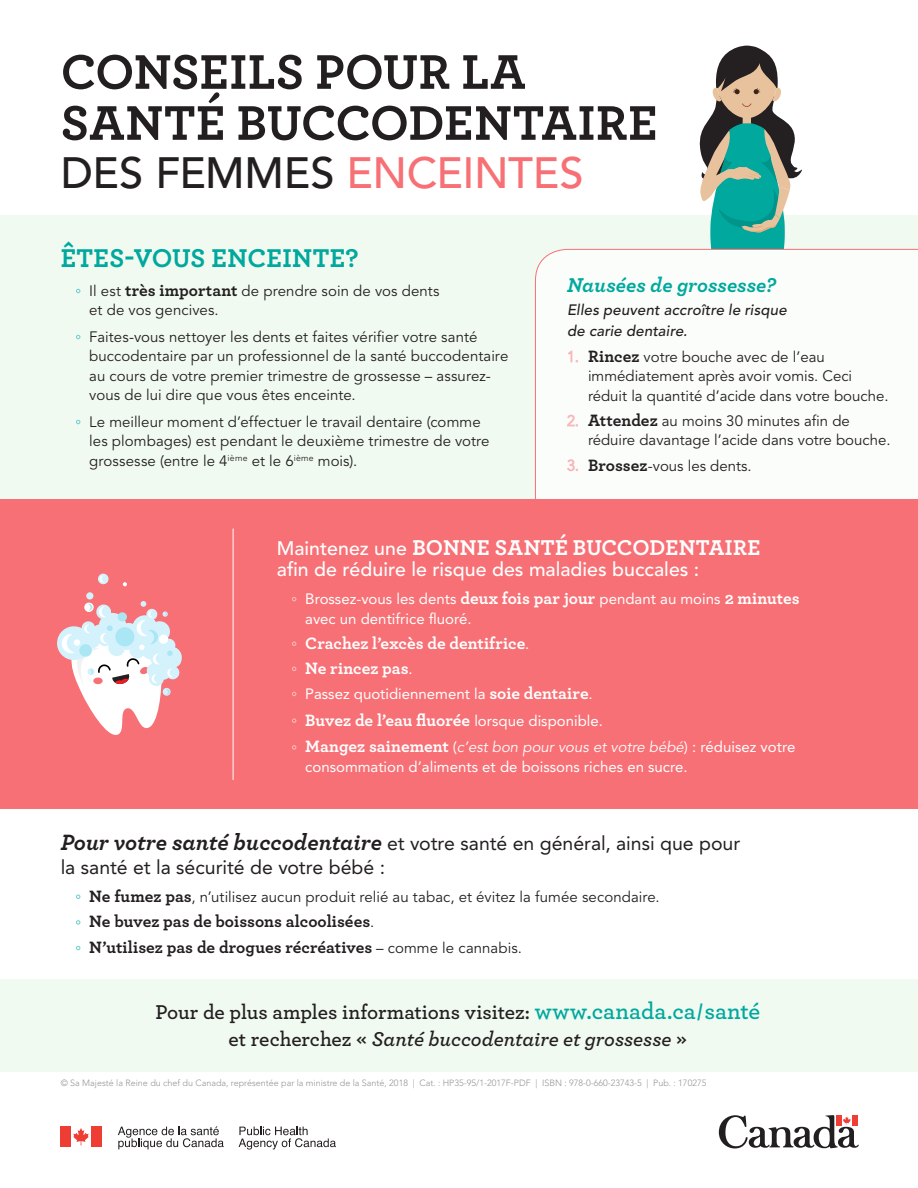
<style>
.page{position:relative;width:918px;height:1188px;background:#fff}
.page>*{position:absolute;margin:0;border:0;box-sizing:border-box;transform-origin:0 0}
.t1{font:700 51px/51px "Archer";color:#231f20}
.t2{font:500 43.5px "Avenir LT Std";letter-spacing:-.01em;color:#231f20}
.t3{font:700 27px "Archer";letter-spacing:.01em;color:#00a89e}
.t4{font:700 22.5px "Archer";letter-spacing:.01em;color:#fff}
.Body{font:600 21px/27px "Archer";letter-spacing:-.01em;color:#231f20;text-align:center}
.t5{font:italic 700 21px "Archer";color:#00a89e}
.Body-2{font:19.5px/24px "Avenir LT Std";color:#231f20}
.t6{font:500 19.5px "Avenir LT Std";letter-spacing:.005em;color:#fff}
.t7{font:700 17.25px "Archer";color:#231f20}
.t8{font:700 17.25px "Archer";color:#fff}
.t9{font:15px/19.5px "Avenir LT Std";letter-spacing:.005em;color:#231f20}
.t10{font:15px/19.5px "Avenir LT Std";color:#fff}
.Body_02{font:italic 500 15px/20.2px "Avenir LT Std";letter-spacing:.015em;color:#231f20}
.t11{font:300 9px "Avenir LT Std";color:#939598}
.s1{color:#f77075}
.s2{font-family:"Archer";font-weight:700;font-size:17.25px}
.s3{font-family:"Avenir LT Std";font-weight:500;font-size:19.5px}
.s4{font-family:"Avenir LT Std";font-weight:400;font-size:15px}
.s5{font-style:italic}
.s6{font-family:"Archer";font-weight:700;font-style:italic;font-size:23.25px}
.s7{font-size:24px;color:#00a89e}
.s8{font-family:"Arial Narrow";font-weight:700;font-size:22.5px;color:#00a89e}
</style>
<div class="page">
<div style="left:0;top:215px;width:918px;height:316px;background:#f1faf1"></div>
<div style="left:0;top:980px;width:918px;height:92px;background:#f1faf1"></div>
<svg style="left:719px;top:1115px;width:140px;height:33px"></svg>
<svg style="left:76px;top:289px;width:4px;height:4px"></svg>
<svg style="left:76px;top:335px;width:4px;height:4px"></svg>
<svg style="left:76px;top:420px;width:4px;height:4px"></svg>
<svg style="left:76px;top:895px;width:4px;height:4px"></svg>
<svg style="left:76px;top:920px;width:4px;height:5px"></svg>
<svg style="left:76px;top:946px;width:4px;height:4px"></svg>
<svg style="left:698px;top:46px;width:104px;height:203px"></svg>
<div style="left:535px;top:249px;width:383px;height:251px;background:#fafdfa"></div>
<div style="left:0;top:500px;width:918px;height:309px;background:#f77075"></div>
<hr style="left:233px;top:529px;width:1px;height:251px;background:#fff">
<svg style="left:292px;top:597px;width:4px;height:4px"></svg>
<svg style="left:292px;top:641px;width:4px;height:5px"></svg>
<svg style="left:292px;top:667px;width:4px;height:4px"></svg>
<svg style="left:292px;top:692px;width:4px;height:4px"></svg>
<svg style="left:292px;top:718px;width:4px;height:5px"></svg>
<svg style="left:292px;top:745px;width:4px;height:5px"></svg>
<svg style="left:567px;top:350px;width:11px;height:13px"></svg>
<svg style="left:566px;top:414px;width:12px;height:13px"></svg>
<svg style="left:566px;top:459px;width:12px;height:13px"></svg>
<div style="left:86px;top:592px;width:8px;height:8px;background:#d4f2fc;border-radius:50%"></div>
<svg style="left:98px;top:573px;width:11px;height:12px"></svg>
<svg style="left:100px;top:575px;width:5px;height:8px"></svg>
<svg style="left:123px;top:582px;width:4px;height:4px"></svg>
<svg style="left:57px;top:601px;width:125px;height:134px"></svg>
<div style="left:74px;top:639px;width:6px;height:7px;background:#fff;border-radius:50%"></div>
<div style="left:61px;top:1126px;width:10px;height:21px;background:#ee3e34"></div>
<svg style="left:73px;top:1128px;width:16px;height:17px"></svg>
<div style="left:91px;top:1126px;width:10px;height:21px;background:#ee3e34"></div>
<svg style="left:239px;top:1127px;width:97px;height:23px"></svg>
<svg style="left:118px;top:1126px;width:106px;height:23px"></svg>
<p class="t1" style="left:61px;top:43px;width:598px">CONSEILS POUR LA<br>SANTÉ BUCCODENTAIRE</p>
<p class="t2" style="left:61px;top:148px;width:524px">DES FEMMES <span class="s1">ENCEINTES</span></p>
<h2 class="t3" style="left:61px;top:236px;width:300px">ÊTES-VOUS ENCEINTE?</h2>
<p class="t9" style="left:89px;top:281px;width:352px">Il est <span class="s2">très important</span> de prendre soin de vos dents et de vos gencives.</p>
<p class="t9" style="left:89px;top:327px;width:421px">Faites-vous nettoyer les dents et faites vérifier votre santé buccodentaire par un professionnel de la santé buccodentaire au cours de votre premier trimestre de grossesse – assurez&shy;vous de lui dire que vous êtes enceinte.</p>
<p class="t9" style="left:89px;top:412px;width:402px">Le meilleur moment d’effectuer le travail dentaire (comme les plombages) est pendant le deuxième trimestre de votre grossesse (entre le 4<sup>ième</sup> et le 6<sup>ième</sup> mois).</p>
<h4 class="t5" style="left:567px;top:269px;width:210px">Nausées de grossesse?</h4>
<p class="Body_02" style="left:567px;top:300px;width:221px">Elles peuvent accroître le risque de carie dentaire.</p>
<p class="t9" style="left:588px;top:347px;width:302px"><span class="s2">Rincez</span> votre bouche avec de l’eau immédiatement après avoir vomis. Ceci réduit la quantité d’acide dans votre bouche.</p>
<p class="t9" style="left:588px;top:411px;width:304px"><span class="s2">Attendez</span> au moins 30 minutes afin de réduire davantage l’acide dans votre bouche.</p>
<p class="t9" style="left:588px;top:456px;width:165px"><span class="s2">Brossez</span>-vous les dents.</p>
<h5 class="t4" style="left:277px;top:529px;width:485px"><span class="s3">Maintenez une</span> BONNE SANTÉ BUCCODENTAIRE</h5>
<h5 class="t6" style="left:277px;top:558px;width:424px">afin de réduire le risque des maladies buccales :</h5>
<p class="t10" style="left:305px;top:589px;width:496px">Brossez-vous les dents <span class="s2">deux fois par jour</span> pendant au moins <span class="s2">2 minutes </span>avec un dentifrice fluoré.</p>
<p class="t8" style="left:305px;top:629px;width:226px">Crachez l’excès de dentifrice<span class="s4">.</span></p>
<p class="t8" style="left:305px;top:654px;width:109px">Ne rincez pas<span class="s4">.</span></p>
<p class="t10" style="left:305px;top:684px;width:289px">Passez quotidiennement la <span class="s2">soie dentaire</span>.</p>
<p class="t8" style="left:305px;top:706px;width:299px">Buvez de l’eau fluorée <span class="s4">lorsque disponible.</span></p>
<p class="t10" style="left:305px;top:738px;width:492px"><span class="s2">Mangez sainement</span> (<span class="s5">c’est bon pour vous et votre bébé</span>) : réduisez votre consommation d’aliments et de boissons riches en sucre.</p>
<p class="Body-2" style="left:61px;top:832px;width:681px"><span class="s6">Pour votre santé buccodentaire</span> et votre santé en général, ainsi que pour la santé et la sécurité de votre bébé :</p>
<p class="t9" style="left:89px;top:887px;width:572px"><span class="s2">Ne fumez pas</span>, n’utilisez aucun produit relié au tabac, et évitez la fumée secondaire.</p>
<p class="t7" style="left:89px;top:908px;width:286px">Ne buvez pas de boissons alcoolisées<span class="s4">.</span></p>
<p class="t7" style="left:89px;top:934px;width:434px">N’utilisez pas de drogues récréatives <span class="s4">– comme le cannabis.</span></p>
<p class="Body" style="left:155px;top:997px;width:607px">Pour de plus amples informations visitez: <span class="s7">www.canada.ca</span> <span class="s8">/</span><span class="s7">santé </span>et recherchez « <span class="s5">Santé buccodentaire et grossesse</span> »</p>
<p class="t11" style="left:61px;top:1077px;width:647px">© Sa Majesté la Reine du chef du Canada, représentée par la ministre de la Santé, 2018 | Cat. : HP35-95/1-2017F-PDF | ISBN : 978-0-660-23743-5 | Pub. : 170275</p>
</div>
